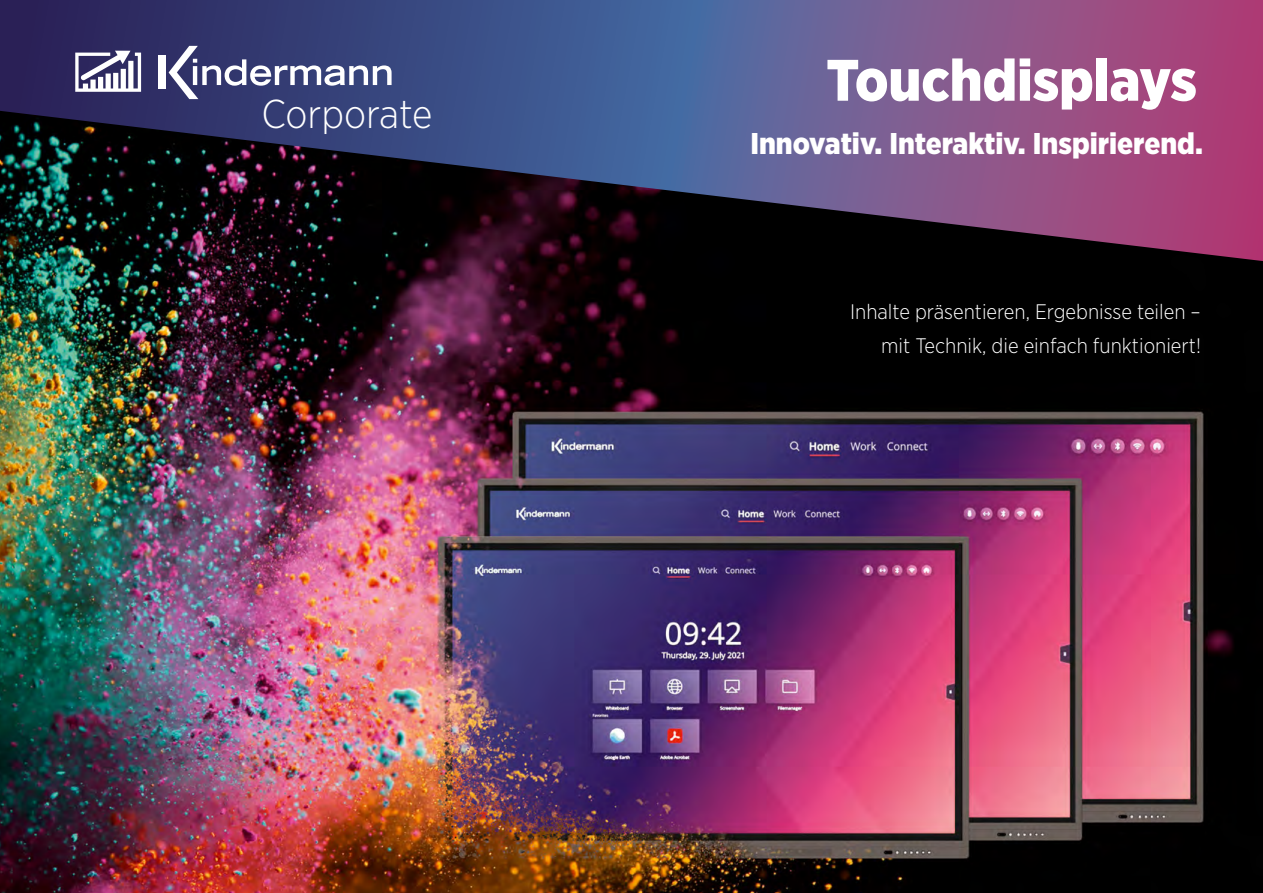
<style>
.page{position:relative;width:1263px;height:893px;background:#fff}
.page>*{position:absolute;margin:0;border:0;box-sizing:border-box;transform-origin:0 0}
.t1{font:900 58.35px "Gotham Narrow";color:#fff}
.t2{font:300 40.2px "Gotham Narrow";color:#fff}
.t3{font:900 30px "Gotham Narrow";color:#fff}
.t4{font:300 21px/34.5px "Gotham Narrow";color:#fff;text-align:right}
</style>
<div class="page">
<img style="left:0;top:261px;width:1263px;height:632px">
<svg style="left:0;top:0;width:1263px;height:261px;background:#4c3b62"></svg>
<svg style="left:75px;top:51px;width:66px;height:41px"></svg>
<div style="left:158px;top:56px;width:7px;height:33px;background:#fff"></div>
<svg style="left:169px;top:46px;width:223px;height:53px"></svg>
<h2 class="t2" style="left:261px;top:89px;width:173px">Corporate</h2>
<h1 class="t1" style="left:826px;top:42px;width:372px">Touchdisplays</h1>
<h3 class="t3" style="left:750px;top:124px;width:454px">Innovativ. Interaktiv. Inspirierend.</h3>
<p class="t4" style="left:850px;top:294px;width:352px">Inhalte präsentieren, Ergebnisse teilen – mit Technik, die einfach funktioniert!</p>
</div>
